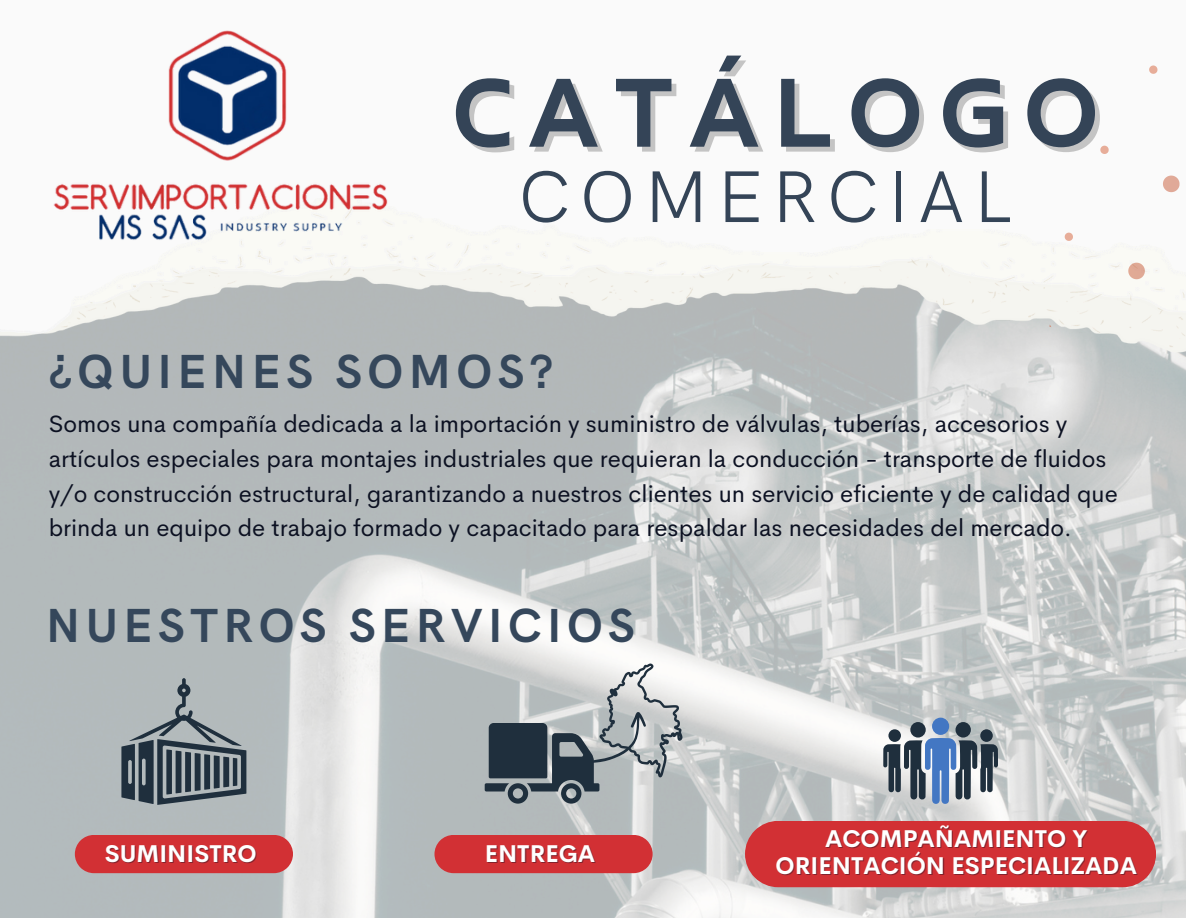
<style>
.page{position:relative;width:1186px;height:918px;background:#fff}
.page>*{position:absolute;margin:0;border:0;box-sizing:border-box;transform-origin:0 0}
.t1{font:110.85px "Croogla 4 F";letter-spacing:.125em;color:#344457}
.t2{font:73.35px "HK Grotesk Pro";letter-spacing:.125em;color:#344457}
.t3{font:700 48px "HK Grotesk Pro";letter-spacing:.115em;color:#35475b}
.t4{font:23.7px/34.8px "Cerebri Sans";color:#0c1122}
.t5{font:700 23.7px "Cerebri Sans";color:#fff}
</style>
<div class="page">
<img style="left:0;top:375px;width:1186px;height:543px">
<img style="left:0;top:213px;width:1049px;height:162px">
<img style="left:39px;top:30px;width:365px;height:214px">
<div style="left:932px;top:718px;width:17px;height:17px;background:#4377c3;border-radius:50%"></div>
<div style="left:955px;top:722px;width:16px;height:16px;background:#1f2f3d;border-radius:50%"></div>
<div style="left:910px;top:722px;width:16px;height:16px;background:#1f2f3d;border-radius:50%"></div>
<div style="left:888px;top:729px;width:13px;height:13px;background:#1f2f3d;border-radius:50%"></div>
<svg style="left:883px;top:738px;width:115px;height:67px"></svg>
<div style="left:980px;top:729px;width:13px;height:13px;background:#1f2f3d;border-radius:50%"></div>
<svg style="left:121px;top:678px;width:125px;height:127px"></svg>
<svg style="left:485px;top:664px;width:197px;height:140px"></svg>
<div style="left:75px;top:835px;width:218px;height:38px;background:#d23034"></div>
<div style="left:434px;top:835px;width:219px;height:38px;background:#d23034"></div>
<div style="left:745px;top:821px;width:411px;height:66px;background:#d23034"></div>
<svg style="left:1049px;top:65px;width:137px;height:446px;fill:#f6f6f4"></svg>
<p class="t1" style="left:451px;top:64px;width:651px">CATÁLOGO</p>
<p class="t2" style="left:518px;top:156px;width:495px">COMERCIAL</p>
<h3 class="t3" style="left:49px;top:345px;width:506px">¿QUIENES SOMOS?</h3>
<h2 class="t4" style="left:49px;top:406px;width:1070px">Somos una compañía dedicada a la importación y suministro de válvulas, tuberías, accesorios y artículos especiales para montajes industriales que requieran la conducción - transporte de fluidos y/o construcción estructural, garantizando a nuestros clientes un servicio eficiente y de calidad que brinda un equipo de trabajo formado y capacitado para respaldar las necesidades del mercado.</h2>
<p class="t3" style="left:46px;top:598px;width:590px">NUESTROS SERVICIOS</p>
<h3 class="t5" style="left:105px;top:838px;width:154px">SUMINISTRO</h3>
<p class="t5" style="left:485px;top:838px;width:112px">ENTREGA</p>
<p class="t5" style="left:825px;top:824px;width:264px">ACOMPAÑAMIENTO Y</p>
<p class="t5" style="left:775px;top:851px;width:363px">ORIENTACIÓN ESPECIALIZADA</p>
</div>
